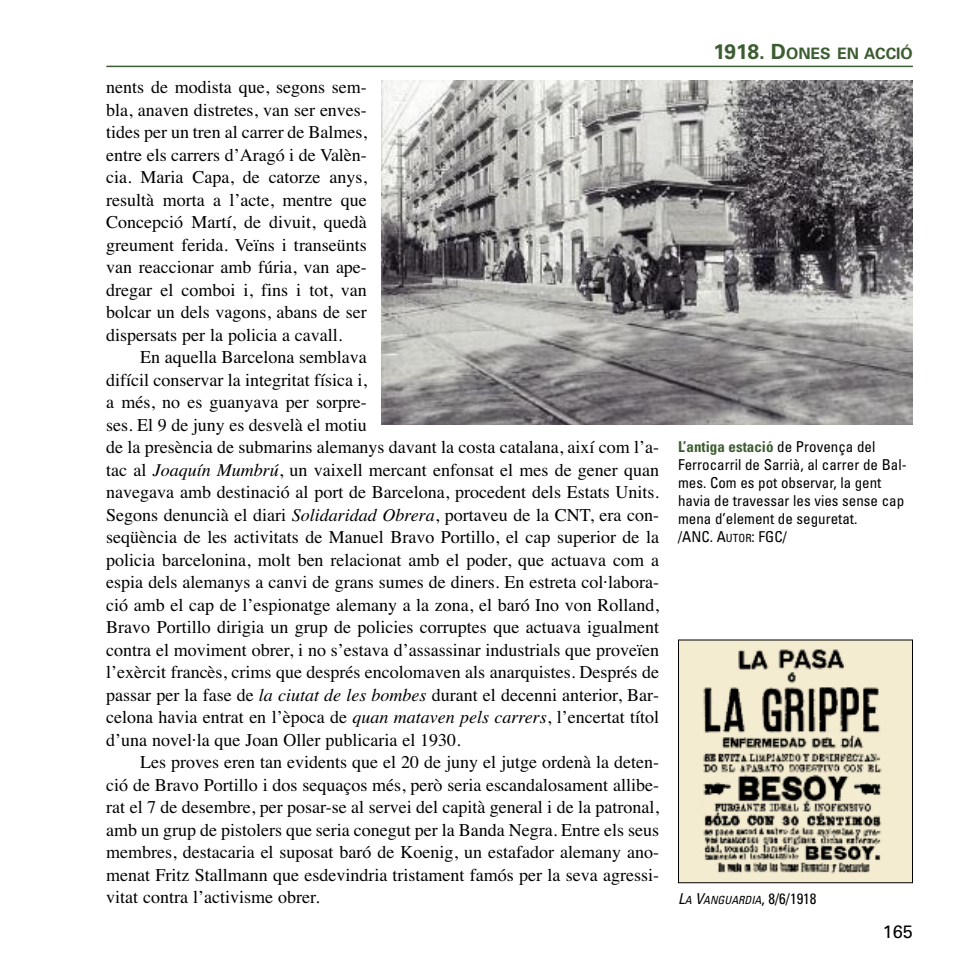
<style>
.page{position:relative;width:978px;height:978px;background:#fff}
.page>*{position:absolute;margin:0;border:0;box-sizing:border-box;transform-origin:0 0}
.t1{font:18px/22.5px "Times";color:#000;text-align:justify}
.t2{font:18px "Univers";color:#000}
.t3{font:700 15.75px "Univers";color:#3c5d31}
.t4{font:condensed 15px/18px "Univers";color:#000}
.t5{font:italic condensed 11.25px "Univers";color:#000}
.s1{font-style:italic}
.s2{font-size:21px}
.s3{font-weight:700;color:#3c5d31}
.s4{font-size:11.25px}
.s5{font-size:15px}
.s6{font-style:normal;font-size:15px}
</style>
<div class="page">
<hr style="left:106px;top:66px;width:807px;height:1px;background:#3c5d31">
<img style="left:382px;top:81px;width:530px;height:344px">
<img style="left:680px;top:642px;width:231px;height:239px">
<div style="left:678px;top:640px;width:235px;height:243px;border:1px solid #000"></div>
<p class="t1" style="left:106px;top:76px;width:262px">nents de modista que, segons sem&shy;bla, anaven distretes, van ser enves&shy;tides per un tren al carrer de Balmes, entre els carrers d’Aragó i de Valèn&shy;cia. Maria Capa, de catorze anys, resultà morta a l’acte, mentre que Concepció Martí, de divuit, quedà greument ferida. Veïns i transeünts van reaccionar amb fúria, van ape&shy;dregar el comboi i, fins i tot, van bolcar un dels vagons, abans de ser dispersats per la policia a cavall.</p>
<p class="t1" style="left:106px;top:346px;width:554px;text-align:left;text-indent:34px">En aquella Barcelona semblava<br>difícil conservar la integritat física i,<br>a més, no es guanyava per sorpre-<br>ses. El 9 de juny es desvelà el motiu<br>de la presència de submarins alemanys davant la costa catalana, així com l’a&shy;tac al <span class="s1">Joaquín Mumbrú</span>, un vaixell mercant enfonsat el mes de gener quan navegava amb destinació al port de Barcelona, procedent dels Estats Units.<br>Segons denuncià el diari <span class="s1">Solidaridad Obrera</span>, portaveu de la CNT, era con&shy;seqüència de les activitats de Manuel Bravo Portillo, el cap superior de la policia barcelonina, molt ben relacionat amb el poder, que actuava com a espia dels alemanys a canvi de grans sumes de diners. En estreta col·labora&shy;ció amb el cap de l’espionatge alemany a la zona, el baró Ino von Rolland, Bravo Portillo dirigia un grup de policies corruptes que actuava igualment contra el moviment obrer, i no s’estava d’assassinar industrials que proveïen l’exèrcit francès, crims que després encolomaven als anarquistes. Després de passar per la fase de <span class="s1">la ciutat de les bombes</span> durant el decenni anterior, Bar&shy;celona havia entrat en l’època de <span class="s1">quan mataven pels carrers</span>, l’encertat títol d’una novel·la que Joan Oller publicaria el 1930.</p>
<p class="t1" style="left:106px;top:751px;width:554px;text-indent:34px">Les proves eren tan evidents que el 20 de juny el jutge ordenà la deten&shy;ció de Bravo Portillo i dos sequaços més, però seria escandalosament allibe&shy;rat el 7 de desembre, per posar-se al servei del capità general i de la patronal, amb un grup de pistolers que seria conegut per la Banda Negra. Entre els seus membres, destacaria el suposat baró de Koenig, un estafador alemany ano&shy;menat Fritz Stallmann que esdevindria tristament famós per la seva agressi&shy;vitat contra l’activisme obrer.</p>
<p class="t3" style="left:713px;top:48px;width:201px"><span class="s2">1918. D</span>ONES EN ACCIÓ</p>
<p class="t4" style="left:678px;top:439px;width:230px"><span class="s3">L’antiga estació</span> de Provença del<br>Ferrocarril de Sarrià, al carrer de Bal&shy;mes. Com es pot observar, la gent havia de travessar les vies sense cap mena d’element de seguretat.<br>/ANC. A<span class="s4">UTOR</span>: FGC/</p>
<p class="t5" style="left:678px;top:896px;width:140px"><span class="s5">L</span>A <span class="s5">V</span>ANGUARDIA<span class="s6">, 8/6/1918</span></p>
<p class="t2" style="left:883px;top:925px;width:32px">165</p>
</div>
